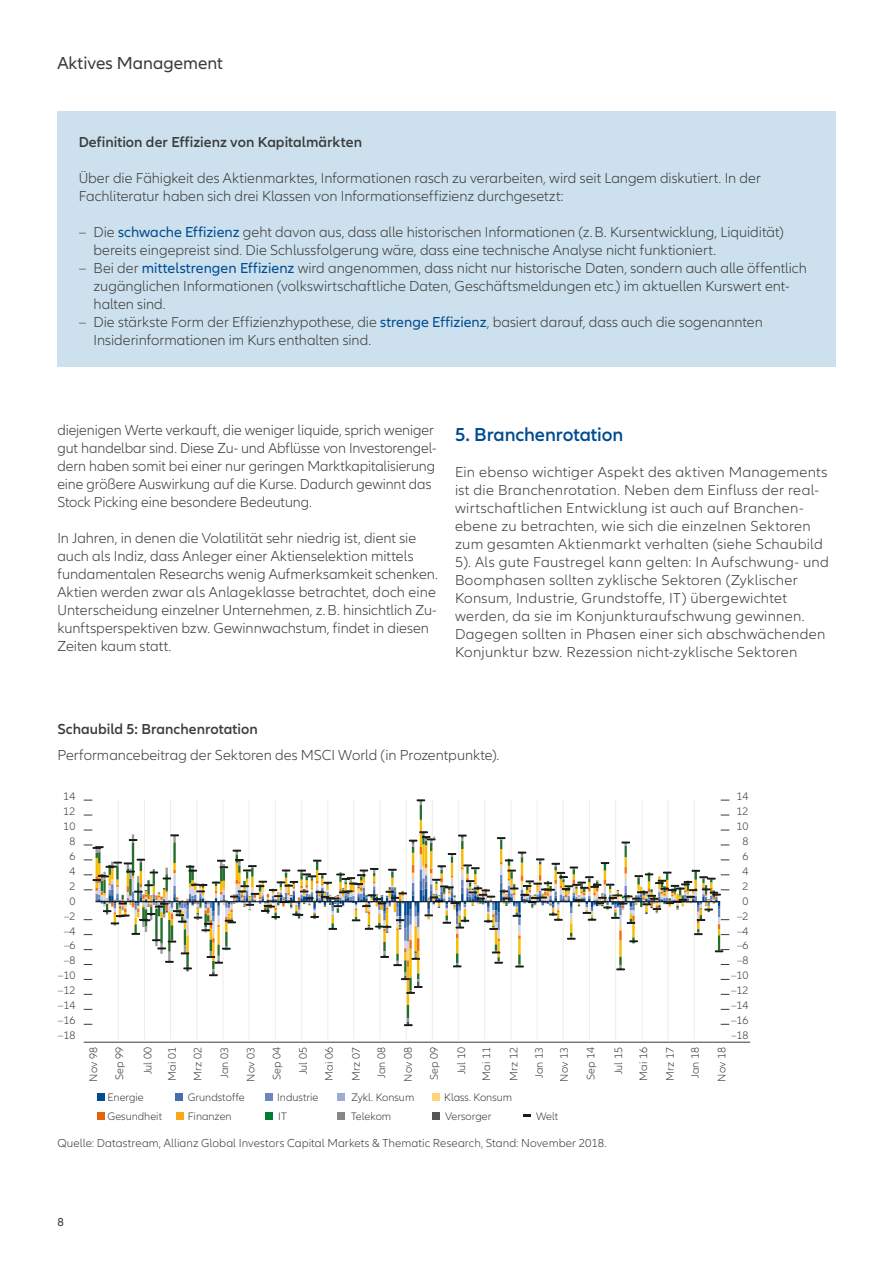
<style>
.page{position:relative;width:893px;height:1263px;background:#fff}
.page>*{position:absolute;margin:0;border:0;box-sizing:border-box;transform-origin:0 0}
.t1{font:600 19.5px "Allianz Neo";letter-spacing:-.005em;color:#004b92}
.t2{font:18px "Allianz Neo";color:#3b3b3a}
.t3{font:300 15px/18px "Allianz Neo";color:#3b3b3a}
.t4{font:300 15px/18px "Allianz Neo";letter-spacing:.02em;color:#3b3b3a}
.t5{font:600 15px "Allianz Neo";color:#3b3b3a}
.t6{font:300 12px "Allianz Neo";letter-spacing:.005em;color:#3b3b3a}
.t7{font:12px "Allianz Neo";color:#3b3b3a}
.t8{font:300 11.25px "Allianz Neo";color:#3b3b3a}
.s1{font-weight:400;color:#004b92}
</style>
<div class="page">
<div style="left:57px;top:112px;width:779px;height:255px;background:#cce1ed"></div>
<hr style="left:84px;top:1042px;width:666px;height:1px;background:#3b3b3a">
<div style="left:97px;top:1093px;width:7px;height:8px;background:#004b92"></div>
<div style="left:176px;top:1093px;width:7px;height:8px;background:#466ead"></div>
<div style="left:265px;top:1093px;width:8px;height:8px;background:#6c87bd"></div>
<div style="left:337px;top:1093px;width:8px;height:8px;background:#9eacd3"></div>
<div style="left:432px;top:1093px;width:8px;height:8px;background:#fed37a"></div>
<div style="left:97px;top:1112px;width:7px;height:7px;background:#e86106"></div>
<div style="left:176px;top:1112px;width:7px;height:7px;background:#f8a917"></div>
<div style="left:265px;top:1112px;width:8px;height:7px;background:#007e30"></div>
<div style="left:337px;top:1112px;width:8px;height:7px;background:#878786"></div>
<div style="left:432px;top:1112px;width:8px;height:7px;background:#575656"></div>
<svg style="left:523px;top:1115px;width:8px;height:2px"></svg>
<hr style="left:118px;top:800px;width:1px;height:239px;background:#ededed">
<hr style="left:144px;top:800px;width:1px;height:239px;background:#ededed">
<hr style="left:170px;top:800px;width:1px;height:239px;background:#ededed">
<hr style="left:196px;top:800px;width:1px;height:239px;background:#ededed">
<hr style="left:223px;top:800px;width:1px;height:239px;background:#ededed">
<hr style="left:249px;top:801px;width:1px;height:239px;background:#ededed">
<hr style="left:275px;top:800px;width:1px;height:239px;background:#ededed">
<hr style="left:301px;top:800px;width:1px;height:239px;background:#ededed">
<hr style="left:327px;top:800px;width:1px;height:239px;background:#ededed">
<hr style="left:353px;top:800px;width:1px;height:239px;background:#ededed">
<hr style="left:380px;top:800px;width:1px;height:239px;background:#ededed">
<hr style="left:406px;top:800px;width:1px;height:239px;background:#ededed">
<hr style="left:432px;top:800px;width:1px;height:239px;background:#ededed">
<hr style="left:458px;top:800px;width:1px;height:239px;background:#ededed">
<hr style="left:484px;top:800px;width:1px;height:239px;background:#ededed">
<hr style="left:511px;top:800px;width:1px;height:239px;background:#ededed">
<hr style="left:537px;top:800px;width:1px;height:239px;background:#ededed">
<hr style="left:563px;top:800px;width:1px;height:239px;background:#ededed">
<hr style="left:589px;top:800px;width:1px;height:239px;background:#ededed">
<hr style="left:615px;top:800px;width:1px;height:239px;background:#ededed">
<hr style="left:642px;top:800px;width:1px;height:239px;background:#ededed">
<hr style="left:668px;top:800px;width:1px;height:239px;background:#ededed">
<hr style="left:694px;top:800px;width:1px;height:239px;background:#ededed">
<svg style="left:404px;top:1024px;width:8px;height:2px"></svg>
<svg style="left:406px;top:986px;width:16px;height:8px"></svg>
<svg style="left:417px;top:799px;width:8px;height:2px"></svg>
<svg style="left:84px;top:830px;width:645px;height:150px"></svg>
<hr style="left:96px;top:901px;width:624px;height:1px;background:#000">
<p class="t2" style="left:57px;top:53px;width:167px">Aktives Management</p>
<p class="t5" style="left:79px;top:134px;width:285px">Definition der Effizienz von Kapitalmärkten</p>
<p class="t3" style="left:79px;top:170px;width:684px">Über die Fähigkeit des Aktienmarktes, Informationen rasch zu verarbeiten, wird seit Langem diskutiert. In der<br>Fachliteratur haben sich drei Klassen von Informationseffizienz durchgesetzt:</p>
<p class="t3" style="left:94px;top:224px;width:692px;text-indent:-15px">– Die <span class="s1">schwache Effizienz</span> geht davon aus, dass alle historischen Informationen (z.B. Kursentwicklung, Liquidität) bereits eingepreist sind. Die Schlussfolgerung wäre, dass eine technische Analyse nicht funktioniert.</p>
<p class="t3" style="left:94px;top:260px;width:715px;text-indent:-15px">– Bei der <span class="s1">mittelstrengen Effizienz</span> wird angenommen, dass nicht nur historische Daten, sondern auch alle öffentlich zugänglichen Informationen (volkswirtschaftliche Daten, Geschäftsmeldungen etc.) im aktuellen Kurswert ent&shy;halten sind.</p>
<p class="t3" style="left:94px;top:314px;width:671px;text-indent:-15px">– Die stärkste Form der Effizienzhypothese, die <span class="s1">strenge Effizienz</span>, basiert darauf, dass auch die sogenannten<br>Insiderinformationen im Kurs enthalten sind.</p>
<p class="t3" style="left:57px;top:422px;width:381px">diejenigen Werte verkauft, die weniger liquide, sprich weniger gut handelbar sind. Diese Zu- und Abflüsse von Investorengel&shy;dern haben somit bei einer nur geringen Marktkapitalisierung eine größere Auswirkung auf die Kurse. Dadurch gewinnt das Stock Picking eine besondere Bedeutung.</p>
<p class="t3" style="left:57px;top:530px;width:382px">In Jahren, in denen die Volatilität sehr niedrig ist, dient sie auch als Indiz, dass Anleger einer Aktienselektion mittels fundamentalen Researchs wenig Aufmerksamkeit schenken.<br>Aktien werden zwar als Anlageklasse betrachtet, doch eine Unterscheidung einzelner Unternehmen, z.B. hinsichtlich Zu&shy;kunftsperspektiven bzw. Gewinnwachstum, findet in diesen Zeiten kaum statt.</p>
<h1 class="t1" style="left:455px;top:423px;width:170px">5. Branchenrotation</h1>
<p class="t4" style="left:455px;top:463px;width:375px">Ein ebenso wichtiger Aspekt des aktiven Managements ist die Branchenrotation. Neben dem Einfluss der real&shy;wirtschaftlichen Entwicklung ist auch auf Branchen&shy;ebene zu betrachten, wie sich die einzelnen Sektoren zum gesamten Aktienmarkt verhalten (siehe Schaubild 5). Als gute Faustregel kann gelten: In Aufschwung- und Boomphasen sollten zyklische Sektoren (Zyklischer Konsum, Industrie, Grundstoffe, IT) übergewichtet werden, da sie im Konjunkturaufschwung gewinnen.<br>Dagegen sollten in Phasen einer sich abschwächenden Konjunktur bzw. Rezession nicht-zyklische Sektoren</p>
<p class="t5" style="left:57px;top:720px;width:202px">Schaubild 5: Branchenrotation</p>
<p class="t3" style="left:57px;top:746px;width:443px">Performancebeitrag der Sektoren des MSCI World (in Prozentpunkte).</p>
<p class="t8" style="left:63px;top:790px;width:14px">14</p>
<p class="t8" style="left:737px;top:790px;width:14px">14</p>
<p class="t8" style="left:63px;top:805px;width:14px">12</p>
<p class="t8" style="left:737px;top:805px;width:14px">12</p>
<p class="t8" style="left:63px;top:820px;width:14px">10</p>
<p class="t8" style="left:737px;top:820px;width:14px">10</p>
<p class="t8" style="left:69px;top:835px;width:8px">8</p>
<p class="t8" style="left:743px;top:835px;width:8px">8</p>
<p class="t8" style="left:69px;top:850px;width:8px">6</p>
<p class="t8" style="left:743px;top:850px;width:8px">6</p>
<p class="t8" style="left:69px;top:864px;width:8px">4</p>
<p class="t8" style="left:743px;top:864px;width:8px">4</p>
<p class="t8" style="left:69px;top:879px;width:8px">2</p>
<p class="t8" style="left:743px;top:879px;width:8px">2</p>
<p class="t8" style="left:69px;top:894px;width:8px">0</p>
<p class="t8" style="left:743px;top:894px;width:8px">0</p>
<p class="t8" style="left:64px;top:909px;width:13px">–2</p>
<p class="t8" style="left:737px;top:909px;width:13px">–2</p>
<p class="t8" style="left:64px;top:924px;width:13px">–4</p>
<p class="t8" style="left:737px;top:924px;width:13px">–4</p>
<p class="t8" style="left:64px;top:939px;width:13px">–6</p>
<p class="t8" style="left:737px;top:939px;width:13px">–6</p>
<p class="t8" style="left:64px;top:954px;width:13px">–8</p>
<p class="t8" style="left:737px;top:954px;width:13px">–8</p>
<p class="t8" style="left:58px;top:969px;width:19px">–10</p>
<p class="t8" style="left:731px;top:969px;width:19px">–10</p>
<p class="t8" style="left:58px;top:984px;width:19px">–12</p>
<p class="t8" style="left:731px;top:984px;width:19px">–12</p>
<p class="t8" style="left:58px;top:999px;width:19px">–14</p>
<p class="t8" style="left:731px;top:999px;width:19px">–14</p>
<p class="t8" style="left:58px;top:1014px;width:19px">–16</p>
<p class="t8" style="left:731px;top:1014px;width:19px">–16</p>
<p class="t8" style="left:58px;top:1029px;width:19px">–18</p>
<p class="t8" style="left:731px;top:1029px;width:19px">–18</p>
<p class="t8" style="left:87px;top:1081px;width:36px;rotate:-90deg">Nov 98</p>
<p class="t8" style="left:113px;top:1080px;width:34px;rotate:-90deg">Sep 99</p>
<p class="t8" style="left:244px;top:1081px;width:36px;rotate:-90deg">Nov 03</p>
<p class="t8" style="left:270px;top:1080px;width:34px;rotate:-90deg">Sep 04</p>
<p class="t8" style="left:402px;top:1081px;width:36px;rotate:-90deg">Nov 08</p>
<p class="t8" style="left:428px;top:1080px;width:34px;rotate:-90deg">Sep 09</p>
<p class="t8" style="left:558px;top:1081px;width:36px;rotate:-90deg">Nov 13</p>
<p class="t8" style="left:584px;top:1080px;width:34px;rotate:-90deg">Sep 14</p>
<p class="t8" style="left:715px;top:1081px;width:36px;rotate:-90deg">Nov 18</p>
<p class="t8" style="left:141px;top:1074px;width:29px;rotate:-90deg">Jul 00</p>
<p class="t8" style="left:297px;top:1074px;width:29px;rotate:-90deg">Jul 05</p>
<p class="t8" style="left:455px;top:1074px;width:29px;rotate:-90deg">Jul 10</p>
<p class="t8" style="left:612px;top:1074px;width:29px;rotate:-90deg">Jul 15</p>
<p class="t8" style="left:166px;top:1080px;width:35px;rotate:-90deg">Mai 01</p>
<p class="t8" style="left:191px;top:1081px;width:35px;rotate:-90deg">Mrz 02</p>
<p class="t8" style="left:218px;top:1078px;width:32px;rotate:-90deg">Jan 03</p>
<p class="t8" style="left:323px;top:1080px;width:35px;rotate:-90deg">Mai 06</p>
<p class="t8" style="left:350px;top:1081px;width:35px;rotate:-90deg">Mrz 07</p>
<p class="t8" style="left:375px;top:1078px;width:32px;rotate:-90deg">Jan 08</p>
<p class="t8" style="left:480px;top:1080px;width:35px;rotate:-90deg">Mai 11</p>
<p class="t8" style="left:507px;top:1081px;width:35px;rotate:-90deg">Mrz 12</p>
<p class="t8" style="left:533px;top:1078px;width:32px;rotate:-90deg">Jan 13</p>
<p class="t8" style="left:637px;top:1080px;width:35px;rotate:-90deg">Mai 16</p>
<p class="t8" style="left:664px;top:1081px;width:35px;rotate:-90deg">Mrz 17</p>
<p class="t8" style="left:689px;top:1078px;width:32px;rotate:-90deg">Jan 18</p>
<p class="t8" style="left:108px;top:1091px;width:38px">Energie</p>
<p class="t8" style="left:188px;top:1091px;width:58px">Grundstoffe</p>
<p class="t8" style="left:277px;top:1091px;width:43px">Industrie</p>
<p class="t8" style="left:351px;top:1091px;width:64px">Zykl. Konsum</p>
<p class="t8" style="left:444px;top:1091px;width:69px">Klass. Konsum</p>
<p class="t8" style="left:108px;top:1109px;width:56px">Gesundheit</p>
<p class="t8" style="left:188px;top:1109px;width:45px">Finanzen</p>
<p class="t8" style="left:278px;top:1109px;width:10px">IT</p>
<p class="t8" style="left:351px;top:1109px;width:42px">Telekom</p>
<p class="t8" style="left:445px;top:1109px;width:48px">Versorger</p>
<p class="t8" style="left:536px;top:1109px;width:24px">Welt</p>
<p class="t6" style="left:57px;top:1136px;width:551px">Quelle: Datastream, Allianz Global Investors Capital Markets &amp; Thematic Research, Stand: November 2018.</p>
<p class="t7" style="left:57px;top:1215px;width:8px">8</p>
</div>
